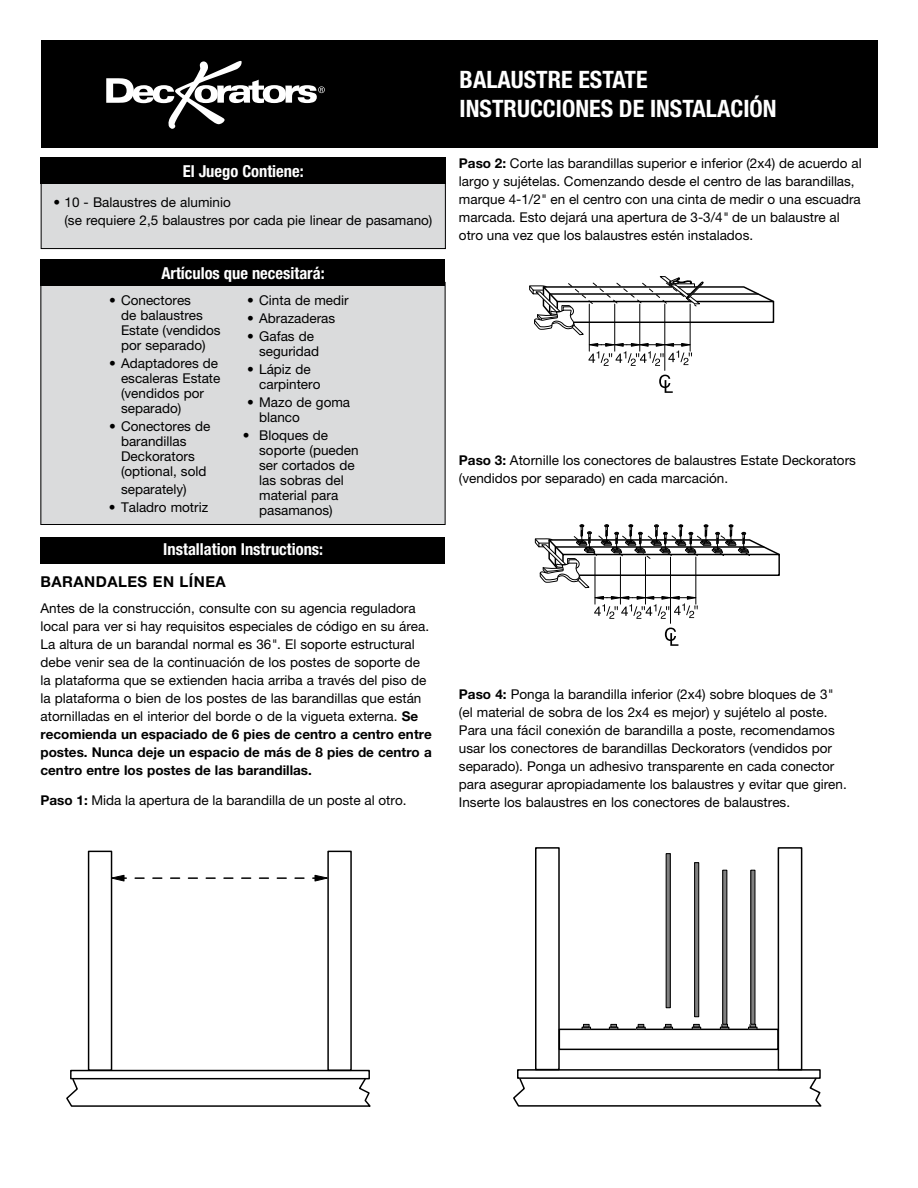
<style>
.page{position:relative;width:918px;height:1188px;background:#fff}
.page>*{position:absolute;margin:0;border:0;box-sizing:border-box;transform-origin:0 0}
.t1{font:700 condensed 24px/28.8px "Helvetica Neue LT Std";color:#fff}
.t2{font:700 condensed 16.5px "Helvetica Neue LT Std";color:#fff}
.t3{font:700 15px "Helvetica Neue LT Std";letter-spacing:.03em;color:#000}
.t4{font:13.5px/18px "Helvetica Neue LT Std";color:#000}
.s1{font-style:italic}
.s2{font-weight:700}
</style>
<div class="page">
<div style="left:41px;top:40px;width:837px;height:108px;background:#000"></div>
<div style="left:41px;top:171px;width:404px;height:78px;background:#dadbdc"></div>
<div style="left:41px;top:171px;width:405px;height:78px;border:1px solid #000"></div>
<div style="left:41px;top:157px;width:405px;height:27px;background:#000"></div>
<svg style="left:106px;top:61px;width:219px;height:68px"></svg>
<div style="left:41px;top:282px;width:404px;height:243px;background:#dadbdc"></div>
<div style="left:40px;top:259px;width:406px;height:27px;background:#000"></div>
<div style="left:40px;top:537px;width:406px;height:27px;background:#000"></div>
<div style="left:88px;top:851px;width:24px;height:220px;border:1px solid #000"></div>
<div style="left:327px;top:851px;width:25px;height:220px;border:1px solid #000"></div>
<div style="left:70px;top:1070px;width:300px;height:9px;border:1px solid #000"></div>
<svg style="left:66px;top:1077px;width:305px;height:30px"></svg>
<svg style="left:111px;top:875px;width:217px;height:6px"></svg>
<hr style="left:589px;top:304px;width:1px;height:47px;background:#000">
<hr style="left:640px;top:304px;width:1px;height:47px;background:#000">
<hr style="left:665px;top:304px;width:1px;height:66px;background:#000">
<hr style="left:614px;top:304px;width:1px;height:47px;background:#000">
<svg style="left:589px;top:343px;width:103px;height:23px"></svg>
<svg style="left:529px;top:276px;width:246px;height:59px"></svg>
<svg style="left:659px;top:375px;width:14px;height:18px"></svg>
<hr style="left:690px;top:304px;width:1px;height:47px;background:#000">
<hr style="left:595px;top:557px;width:1px;height:47px;background:#000">
<hr style="left:645px;top:557px;width:1px;height:47px;background:#000">
<hr style="left:670px;top:557px;width:1px;height:66px;background:#000">
<hr style="left:620px;top:557px;width:1px;height:47px;background:#000">
<svg style="left:594px;top:596px;width:104px;height:23px"></svg>
<svg style="left:665px;top:628px;width:13px;height:18px"></svg>
<hr style="left:696px;top:557px;width:1px;height:47px;background:#000">
<svg style="left:535px;top:525px;width:245px;height:63px"></svg>
<div style="left:535px;top:847px;width:25px;height:223px;border:2px solid #000"></div>
<div style="left:778px;top:847px;width:24px;height:223px;border:2px solid #000"></div>
<div style="left:517px;top:1069px;width:304px;height:10px;border:2px solid #000"></div>
<svg style="left:513px;top:1076px;width:309px;height:31px"></svg>
<div style="left:559px;top:1029px;width:220px;height:21px;border:2px solid #000"></div>
<svg style="left:664px;top:1024px;width:9px;height:6px"></svg>
<svg style="left:636px;top:1024px;width:10px;height:6px"></svg>
<svg style="left:609px;top:1024px;width:9px;height:6px"></svg>
<svg style="left:582px;top:1024px;width:9px;height:6px"></svg>
<svg style="left:692px;top:1024px;width:9px;height:6px"></svg>
<svg style="left:720px;top:1024px;width:9px;height:6px"></svg>
<svg style="left:748px;top:1024px;width:9px;height:6px"></svg>
<hr style="left:751px;top:870px;width:4px;height:154px;background:#808080">
<div style="left:750px;top:870px;width:5px;height:155px;border:1px solid #000"></div>
<hr style="left:723px;top:870px;width:4px;height:154px;background:#808080">
<div style="left:722px;top:870px;width:5px;height:155px;border:1px solid #000"></div>
<hr style="left:695px;top:863px;width:4px;height:154px;background:#808080">
<div style="left:694px;top:862px;width:5px;height:155px;border:1px solid #000"></div>
<hr style="left:666px;top:854px;width:4px;height:154px;background:#808080">
<div style="left:666px;top:853px;width:5px;height:155px;border:1px solid #000"></div>
<p class="t2" style="left:183px;top:161px;width:122px">El Juego Contiene:</p>
<p class="t4" style="left:64px;top:193px;width:369px;text-indent:-11px">• 10 - Balaustres de aluminio<br>(se requiere 2,5 balaustres por cada pie linear de pasamano)</p>
<p class="t2" style="left:161px;top:264px;width:165px">Artículos que necesitará:</p>
<p class="t4" style="left:121px;top:293px;width:101px;line-height:15px;text-indent:-12px">• Conectores<br>de balaustres<br>Estate (vendidos por separado)</p>
<p class="t4" style="left:121px;top:356px;width:101px;line-height:15px;text-indent:-12px">• Adaptadores de escaleras Estate (vendidos por separado)</p>
<p class="t4" style="left:121px;top:419px;width:91px;line-height:15px;text-indent:-12px">• Conectores de barandillas<br>Deckorators (optional, sold</p>
<p class="t4" style="left:121px;top:480px;width:67px">separately)</p>
<p class="t4" style="left:109px;top:498px;width:101px">• Taladro motriz</p>
<p class="t4" style="left:247px;top:291px;width:103px">• Cinta de medir</p>
<p class="t4" style="left:247px;top:309px;width:89px">• Abrazaderas</p>
<p class="t4" style="left:259px;top:329px;width:62px;line-height:15px;text-indent:-12px">• Gafas de seguridad</p>
<p class="t4" style="left:259px;top:362px;width:63px;line-height:15px;text-indent:-12px">• Lápiz de carpintero</p>
<p class="t4" style="left:259px;top:395px;width:93px;line-height:15px;text-indent:-12px">• Mazo de goma blanco</p>
<p class="t4" style="left:259px;top:428px;width:101px;line-height:15px;text-indent:-16px">• Bloques de soporte (pueden ser cortados de las sobras del material para pasamanos)</p>
<p class="t2" style="left:163px;top:540px;width:161px">Installation Instructions:</p>
<p class="t3" style="left:40px;top:573px;width:187px">BARANDALES EN LÍNEA</p>
<p class="t4" style="left:40px;top:599px;width:393px">Antes de la construcción, consulte con su agencia reguladora local para ver si hay requisitos especiales de código en su área.<br>La altura de un barandal normal es 36<span class="s1">"</span>. El soporte estructural debe venir sea de la continuación de los postes de soporte de la plataforma que se extienden hacia arriba a través del piso de la plataforma o bien de los postes de las barandillas que están atornilladas en el interior del borde o de la vigueta externa. <span class="s2">Se recomienda un espaciado de 6 pies de centro a centro entre postes. Nunca deje un espacio de más de 8 pies de centro a centro entre los postes de las barandillas.</span></p>
<p class="t4" style="left:40px;top:791px;width:368px"><span class="s2">Paso 1:</span> Mida la apertura de la barandilla de un poste al otro.</p>
<h1 class="t1" style="left:460px;top:65px;width:318px">BALAUSTRE ESTATE<br>INSTRUCCIONES DE INSTALACIÓN</h1>
<p class="t4" style="left:459px;top:154px;width:404px"><span class="s2">Paso 2:</span> Corte las barandillas superior e inferior (2x4) de acuerdo al largo y sujételas. Comenzando desde el centro de las barandillas, marque 4-1/2<span class="s1">"</span> en el centro con una cinta de medir o una escuadra marcada. Esto dejará una apertura de 3-3/4<span class="s1">"</span> de un balaustre al otro una vez que los balaustres estén instalados.</p>
<p class="t4" style="left:459px;top:451px;width:399px"><span class="s2">Paso 3:</span> Atornille los conectores de balaustres Estate Deckorators (vendidos por separado) en cada marcación.</p>
<p class="t4" style="left:459px;top:685px;width:389px"><span class="s2">Paso 4:</span> Ponga la barandilla inferior (2x4) sobre bloques de 3<span class="s1">" </span>(el material de sobra de los 2x4 es mejor) y sujételo al poste.<br>Para una fácil conexión de barandilla a poste, recomendamos usar los conectores de barandillas Deckorators (vendidos por separado). Ponga un adhesivo transparente en cada conector para asegurar apropiadamente los balaustres y evitar que giren.<br>Inserte los balaustres en los conectores de balaustres.</p>
</div>
